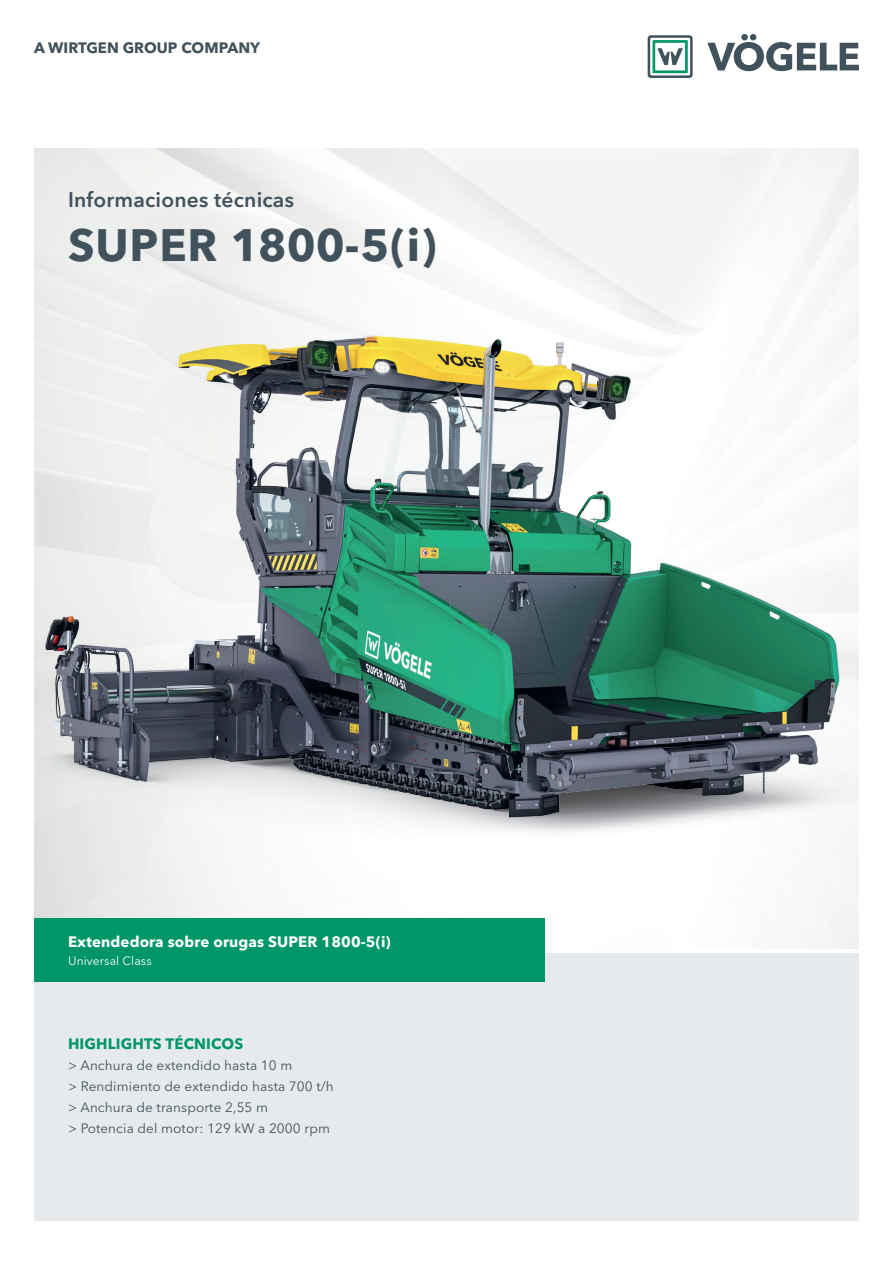
<style>
.page{position:relative;width:893px;height:1263px;background:#fff}
.page>*{position:absolute;margin:0;border:0;box-sizing:border-box;transform-origin:0 0}
.t1{font:700 45px "Avenir Next LT Pro";letter-spacing:.02em;color:#41525c}
.t2{font:600 21px "Avenir Next LT Pro";letter-spacing:.01em;color:#41525c}
.t3{font:700 15px "Avenir Next LT Pro";letter-spacing:.01em;color:#fff}
.t4{font:700 15px "Avenir Next LT Pro";color:#41525c}
.t5{font:700 15px "Avenir Next LT Pro";letter-spacing:.01em;color:#009667}
.t6{font:13.5px/21px "Avenir Next LT Pro";letter-spacing:.01em;color:#41525c}
.t7{font:12px "Avenir Next LT Pro";letter-spacing:.01em;color:#fff}
</style>
<div class="page">
<img style="left:34px;top:149px;width:825px;height:799px">
<div style="left:34px;top:952px;width:825px;height:268px;background:#e6eaed"></div>
<svg style="left:707px;top:34px;width:152px;height:37px"></svg>
<svg style="left:648px;top:35px;width:45px;height:43px"></svg>
<img style="left:34px;top:296px;width:825px;height:612px">
<div style="left:34px;top:919px;width:510px;height:63px;background:#009667"></div>
<p class="t4" style="left:34px;top:39px;width:228px">A WIRTGEN GROUP COMPANY</p>
<h2 class="t2" style="left:68px;top:187px;width:228px">Informaciones técnicas</h2>
<h1 class="t1" style="left:68px;top:218px;width:370px">SUPER 1800-5(i)</h1>
<p class="t3" style="left:68px;top:933px;width:324px">Extendedora sobre orugas SUPER 1800-5(i)</p>
<p class="t7" style="left:68px;top:954px;width:85px">Universal Class</p>
<p class="t5" style="left:68px;top:1034px;width:177px">HIGHLIGHTS TÉCNICOS</p>
<p class="t6" style="left:68px;top:1055px;width:267px">&gt; Anchura de extendido hasta 10 m<br>&gt; Rendimiento de extendido hasta 700 t/h &gt; Anchura de transporte 2,55 m<br>&gt; Potencia del motor: 129 kW a 2000 rpm</p>
</div>
